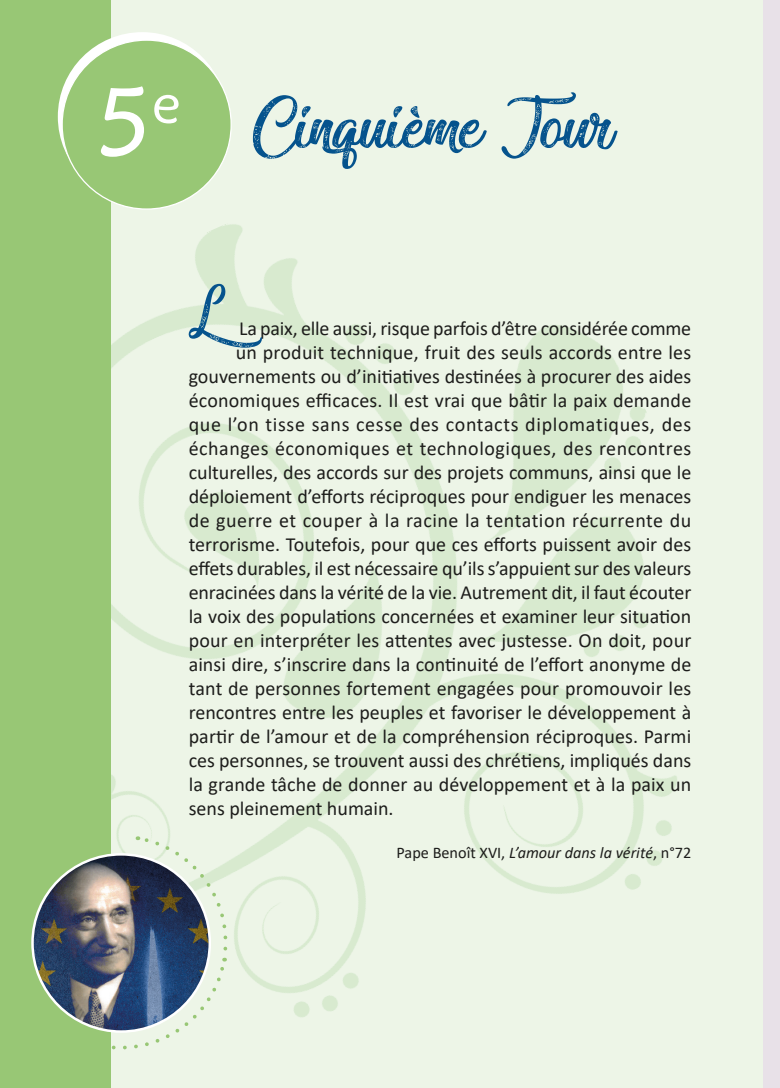
<style>
.page{position:relative;width:780px;height:1088px;background:#fff}
.page>*{position:absolute;margin:0;border:0;box-sizing:border-box;transform-origin:0 0}
.t1{font:86.38px "Miraculous&Christmas";color:#05538d}
.t2{font:20px "Calibri";color:#1d1d1b}
.t3{font:20px "Calibri";letter-spacing:.025em;color:#1d1d1b}
.t4{font:20px "Calibri";letter-spacing:.03em;color:#1d1d1b}
.t5{font:16.25px "Calibri";color:#1d1d1b}
.s1{font-family:"Maiandra GD";font-size:98.75px;color:#fff}
.s2{font-style:italic}
</style>
<div class="page">
<div style="left:762px;top:0;width:18px;height:1088px;background:#e8e1e8"></div>
<div style="left:0;top:0;width:762px;height:1088px;background:#edf5e7"></div>
<img style="left:110px;top:99px;width:653px;height:989px">
<div style="left:0;top:0;width:110px;height:1088px;background:#98c775"></div>
<div style="left:58px;top:32px;width:169px;height:169px;background:#fff;border-radius:50%"></div>
<div style="left:62px;top:40px;width:169px;height:169px;background:#98c775;border-radius:50%"></div>
<img style="left:33px;top:854px;width:177px;height:177px;border-radius:89px">
<svg style="left:110px;top:958px;width:117px;height:93px"></svg>
<svg style="left:137px;top:835px;width:92px;height:117px"></svg>
<svg style="left:188px;top:284px;width:74px;height:64px"></svg>
<h1 class="t1" style="left:96px;top:81px;width:519px"><span class="s1">5</span><sup>e</sup> Cinquième Jour</h1>
<p class="t2" style="left:239px;top:314px;width:453px">La paix, elle aussi, risque parfois d’être considérée comme</p>
<p class="t2" style="left:236px;top:338px;width:457px">un produit technique, fruit des seuls accords entre les</p>
<p class="t2" style="left:189px;top:362px;width:504px">gouvernements ou d’initiatives destinées à procurer des aides</p>
<p class="t2" style="left:189px;top:386px;width:504px">économiques efficaces. Il est vrai que bâtir la paix demande</p>
<p class="t4" style="left:189px;top:410px;width:504px">que l’on tisse sans cesse des contacts diplomatiques, des</p>
<p class="t3" style="left:189px;top:434px;width:504px">échanges économiques et technologiques, des rencontres</p>
<p class="t2" style="left:189px;top:458px;width:504px">culturelles, des accords sur des projets communs, ainsi que le</p>
<p class="t2" style="left:189px;top:482px;width:504px">déploiement d’efforts réciproques pour endiguer les menaces</p>
<p class="t3" style="left:189px;top:506px;width:504px">de guerre et couper à la racine la tentation récurrente du</p>
<p class="t2" style="left:189px;top:530px;width:504px">terrorisme. Toutefois, pour que ces efforts puissent avoir des</p>
<p class="t2" style="left:189px;top:554px;width:504px">effets durables, il est nécessaire qu’ils s’appuient sur des valeurs</p>
<p class="t2" style="left:189px;top:578px;width:504px">enracinées dans la vérité de la vie. Autrement dit, il faut écouter</p>
<p class="t2" style="left:189px;top:602px;width:504px">la voix des populations concernées et examiner leur situation</p>
<p class="t2" style="left:189px;top:626px;width:504px">pour en interpréter les attentes avec justesse. On doit, pour</p>
<p class="t2" style="left:189px;top:650px;width:504px">ainsi dire, s’inscrire dans la continuité de l’effort anonyme de</p>
<p class="t2" style="left:189px;top:674px;width:504px">tant de personnes fortement engagées pour promouvoir les</p>
<p class="t2" style="left:189px;top:698px;width:504px">rencontres entre les peuples et favoriser le développement à</p>
<p class="t2" style="left:189px;top:722px;width:504px">partir de l’amour et de la compréhension réciproques. Parmi</p>
<p class="t2" style="left:189px;top:746px;width:504px">ces personnes, se trouvent aussi des chrétiens, impliqués dans</p>
<p class="t2" style="left:189px;top:770px;width:504px">la grande tâche de donner au développement et à la paix un</p>
<p class="t2" style="left:189px;top:794px;width:206px">sens pleinement humain.</p>
<p class="t5" style="left:396px;top:842px;width:296px">Pape Benoît XVI, <span class="s2">L’amour dans la vérité</span>, n°72</p>
</div>
